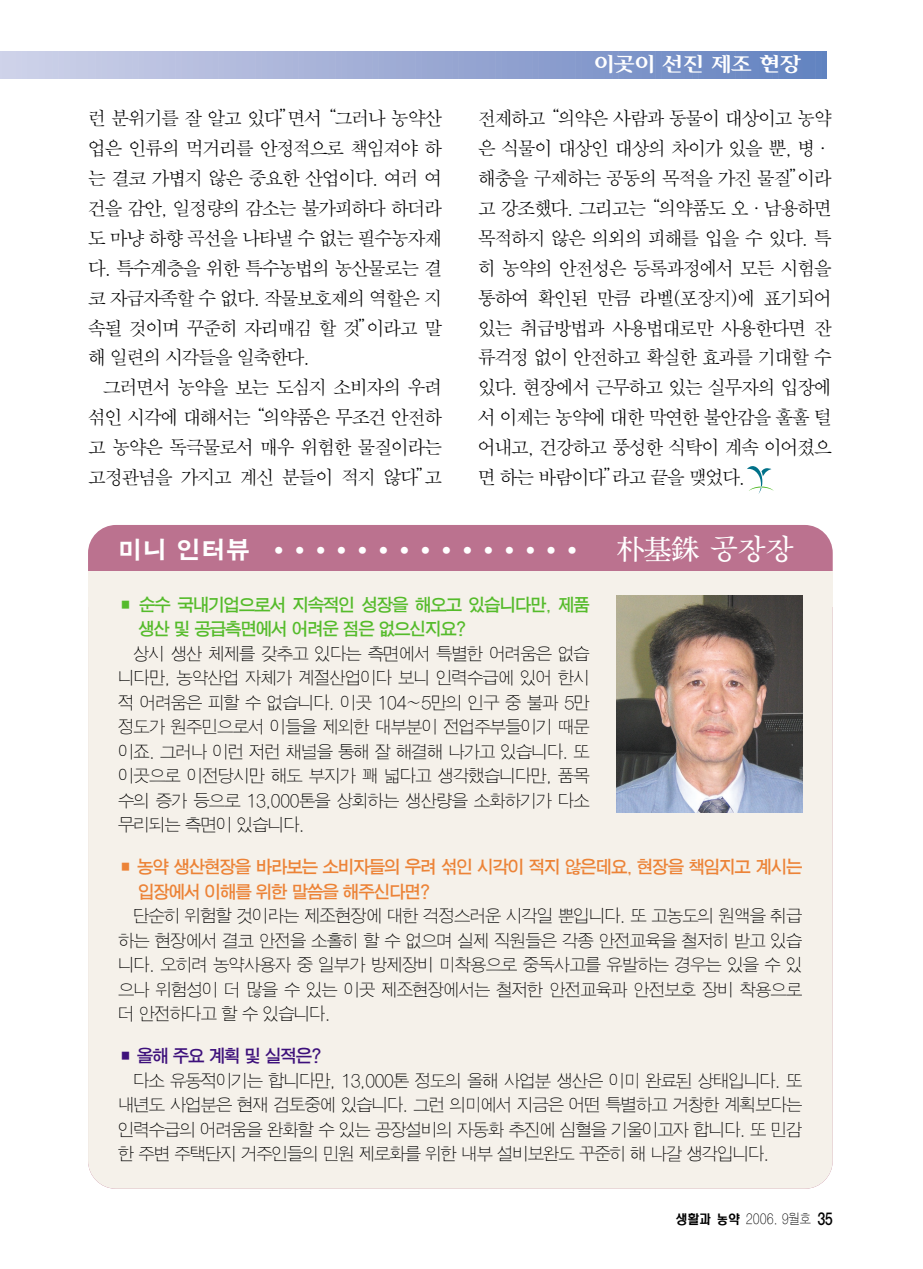
<style>
.page{position:relative;width:923px;height:1269px;background:#fff}
.page>*{position:absolute;margin:0;border:0;box-sizing:border-box;transform-origin:0 0}
.t1{font:28px "SM Amu T";color:#fff}
.t2{font:20.12px "Iris L";letter-spacing:-.075em;color:#fff;scale:1.1 1}
.t3{font:19.25px/29.9px "SM Amu S";letter-spacing:-.12em;color:#000;text-align:justify}
.t4{font:17.5px/24.5px "SM Ago SE";letter-spacing:-.1em;color:#000;text-align:justify}
.t5{font:17.5px/24.5px "SM Ago T";letter-spacing:-.105em;color:#ec8337;scale:.9 1}
.t6{font:17.5px/24.5px "SM Ago T";letter-spacing:-.105em;color:#55bb2b;scale:.9 1}
.t7{font:17.5px "SM Ago T";letter-spacing:-.105em;color:#3d107b;scale:.9 1}
.t8{font:14px "SM Ago SE";letter-spacing:-.065em;color:#000;scale:.85 1}
.t9{font:12.25px "SM Amu T";color:#fff}
.s1{font-family:"SM Ago K";font-size:24.5px}
.s2{font-family:"Cstre L";font-size:12.78px}
.s3{font-family:"Cstre L"}
</style>
<div class="page">
<svg style="left:0;top:51px;width:37px;height:28px"></svg>
<svg style="left:43px;top:51px;width:31px;height:28px"></svg>
<hr style="left:79px;top:51px;width:2px;height:28px;background:#c5cbe5">
<svg style="left:86px;top:51px;width:31px;height:28px"></svg>
<svg style="left:123px;top:51px;width:37px;height:28px"></svg>
<svg style="left:166px;top:51px;width:31px;height:28px"></svg>
<hr style="left:202px;top:51px;width:2px;height:28px;background:#b7bedf">
<svg style="left:209px;top:51px;width:31px;height:28px"></svg>
<svg style="left:246px;top:51px;width:37px;height:28px"></svg>
<svg style="left:289px;top:51px;width:37px;height:28px"></svg>
<svg style="left:332px;top:51px;width:31px;height:28px"></svg>
<hr style="left:368px;top:51px;width:2px;height:28px;background:#a2aed6">
<svg style="left:375px;top:51px;width:31px;height:28px"></svg>
<svg style="left:412px;top:51px;width:37px;height:28px"></svg>
<svg style="left:455px;top:51px;width:31px;height:28px"></svg>
<hr style="left:491px;top:51px;width:2px;height:28px;background:#92a2d0">
<svg style="left:498px;top:51px;width:31px;height:28px"></svg>
<svg style="left:535px;top:51px;width:37px;height:28px"></svg>
<svg style="left:578px;top:51px;width:31px;height:28px"></svg>
<hr style="left:614px;top:51px;width:2px;height:28px;background:#8096ca">
<svg style="left:621px;top:51px;width:31px;height:28px"></svg>
<hr style="left:657px;top:51px;width:2px;height:28px;background:#7992c8">
<svg style="left:664px;top:51px;width:31px;height:28px"></svg>
<svg style="left:701px;top:51px;width:37px;height:28px"></svg>
<svg style="left:744px;top:51px;width:31px;height:28px"></svg>
<hr style="left:780px;top:51px;width:2px;height:28px;background:#6787c2">
<svg style="left:787px;top:51px;width:31px;height:28px"></svg>
<svg style="left:824px;top:51px;width:1px;height:28px"></svg>
<div style="left:88px;top:525px;width:744px;height:664px;background:#bb728f;border-radius:28px"></div>
<div style="left:88px;top:574px;width:744px;height:615px;background:#f5f1ea;border-radius:28px"></div>
<div style="left:88px;top:571px;width:744px;height:35px;background:#f5f1ea"></div>
<img style="left:616px;top:595px;width:186px;height:218px">
<svg style="left:747px;top:466px;width:26px;height:28px"></svg>
<p class="t3" style="left:88px;top:104px;width:356px">런 분위기를 잘 알고 있다”면서“그러나 농약산 업은 인류의 먹거리를 안정적으로 책임져야 하 는 결코 가볍지 않은 중요한 산업이다. 여러 여 건을 감안, 일정량의 감소는 불가피하다 하더라 도 마냥 하향 곡선을 나타낼 수 없는 필수농자재 다. 특수계층을 위한 특수농법의 농산물로는 결 코 자급자족할 수 없다. 작물보호제의 역할은 지 속될 것이며 꾸준히 자리매김 할 것”이라고 말 해 일련의 시각들을 일축한다.</p>
<p class="t3" style="left:88px;top:374px;width:356px;text-indent:15px">그러면서 농약을 보는 도심지 소비자의 우려 섞인 시각에 대해서는“의약품은 무조건 안전하 고 농약은 독극물로서 매우 위험한 물질이라는 고정관념을 가지고 계신 분들이 적지 않다”고</p>
<p class="t2" style="left:592px;top:55px;width:191px">이곳이 선진 제조 현장</p>
<p class="t3" style="left:477px;top:104px;width:356px">전제하고“의약은 사람과 동물이 대상이고 농약 은 식물이 대상인 대상의 차이가 있을 뿐, 병· 해충을 구제하는 공동의 목적을 가진 물질”이라 고 강조했다. 그리고는“의약품도 오·남용하면 목적하지 않은 의외의 피해를 입을 수 있다. 특 히 농약의 안전성은 등록과정에서 모든 시험을 통하여 확인된 만큼 라벨(포장지)에 표기되어 있는 취급방법과 사용법대로만 사용한다면 잔 류걱정 없이 안전하고 확실한 효과를 기대할 수 있다. 현장에서 근무하고 있는 실무자의 입장에 서 이제는 농약에 대한 막연한 불안감을 훌훌 털 어내고, 건강하고 풍성한 식탁이 계속 이어졌으 면 하는 바람이다”라고 끝을 맺었다.</p>
<p class="t9" style="left:118px;top:545px;width:462px"><span class="s1">미니인터뷰</span> ●●●●●●●●●●●●●●●</p>
<h1 class="t1" style="left:616px;top:536px;width:179px">朴基銖 공장장</h1>
<p class="t6" style="left:138px;top:593px;width:504px;text-indent:-20px">■ 순수 국내기업으로서 지속적인 성장을 해오고 있습니다만, 제품 생산 및 공급측면에서 어려운 점은 없으신지요?</p>
<p class="t4" style="left:118px;top:642px;width:474px;text-indent:15px">상시 생산 체제를 갖추고 있다는 측면에서 특별한 어려움은 없습 니다만, 농약산업 자체가 계절산업이다 보니 인력수급에 있어 한시 적 어려움은 피할 수 없습니다. 이곳 104~5만의 인구 중 불과 5만 정도가 원주민으로서 이들을 제외한 대부분이 전업주부들이기 때문 이죠. 그러나 이런 저런 채널을 통해 잘 해결해 나가고 있습니다. 또 이곳으로 이전당시만 해도 부지가 꽤 넓다고 생각했습니다만, 품목 수의 증가 등으로 13,000톤을 상회하는 생산량을 소화하기가 다소 무리되는 측면이 있습니다.</p>
<p class="t5" style="left:138px;top:856px;width:740px;text-indent:-20px">■ 농약 생산현장을 바라보는 소비자들의 우려 섞인 시각이 적지 않은데요, 현장을 책임지고 계시는 입장에서 이해를 위한 말씀을 해주신다면?</p>
<p class="t4" style="left:118px;top:905px;width:686px;text-indent:15px">단순히 위험할 것이라는 제조현장에 대한 걱정스러운 시각일 뿐입니다. 또 고농도의 원액을 취급 하는 현장에서 결코 안전을 소홀히 할 수 없으며 실제 직원들은 각종 안전교육을 철저히 받고 있습 니다. 오히려 농약사용자 중 일부가 방제장비 미착용으로 중독사고를 유발하는 경우는 있을 수 있 으나 위험성이 더 많을 수 있는 이곳 제조현장에서는 철저한 안전교육과 안전보호 장비 착용으로 더 안전하다고 할 수 있습니다.</p>
<p class="t7" style="left:118px;top:1048px;width:229px">■ 올해 주요 계획 및 실적은?</p>
<p class="t4" style="left:118px;top:1069px;width:686px;text-indent:15px">다소 유동적이기는 합니다만, 13,000톤 정도의 올해 사업분 생산은 이미 완료된 상태입니다. 또 내년도 사업분은 현재 검토중에 있습니다. 그런 의미에서 지금은 어떤 특별하고 거창한 계획보다는 인력수급의 어려움을 완화할 수 있는 공장설비의 자동화 추진에 심혈을 기울이고자 합니다. 또 민감 한 주변 주택단지 거주인들의 민원 제로화를 위한 내부 설비보완도 꾸준히 해 나갈 생각입니다.</p>
<p class="t8" style="left:675px;top:1212px;width:187px"><span class="s2">생활과 농약</span> 2006. 9월호 <span class="s3">35</span></p>
</div>
